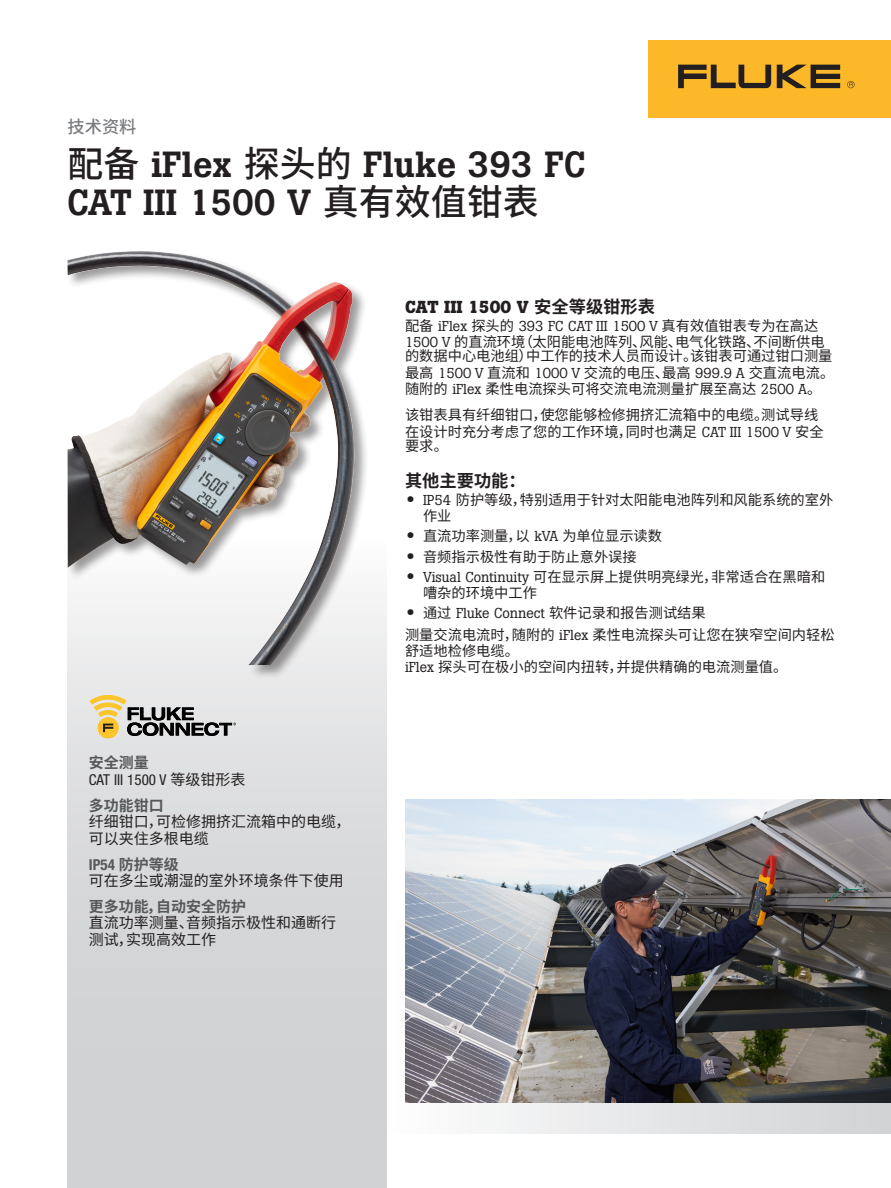
<style>
.page{position:relative;width:891px;height:1188px;background:#fff}
.page>*{position:absolute;margin:0;border:0;box-sizing:border-box;transform-origin:0 0}
.Headline{font:500 36px/37.5px "Boton Pro";color:#231f20}
.Subhead_1{font:700 17.25px "Boton Pro";color:#231f20}
.Subhead_1-2{font:700 17.25px "Source Han Sans CN";color:#231f20}
.t1{font:500 17.25px "Source Han Sans CN";color:#7a7c7f}
.Gradient_subhead{font:15px/16.5px "Source Han Sans CN";color:#231f20}
.Gradient_subhead-2{font:condensed 15px/16.5px "Helvetica Neue LT Pro";color:#231f20}
.Subhead_1-3{font:14.25px/15.8px "Source Han Sans CN";color:#231f20}
.Bullet_body{font:14.25px/15.8px "Source Han Sans CN";color:#231f20}
.s1{font-family:"Source Han Sans CN"}
.s2{font-family:"Source Han Sans CN";font-weight:700;font-stretch:normal;color:#57585a}
.s3{font-family:"Source Han Sans CN";font-stretch:normal}
.s4{font-weight:700;color:#57585a}
.s5{font-family:"Helvetica Neue LT Pro";font-weight:700;font-stretch:condensed;color:#57585a}
.s6{font-family:"Boton Pro"}
.s7{font-family:"Helvetica Neue LT Std";font-weight:500;font-stretch:expanded;font-size:16.5px}
</style>
<div class="page">
<svg style="left:405px;top:1102px;width:486px;height:32px"></svg>
<div style="left:68px;top:540px;width:319px;height:648px;background:#d1d2d4"></div>
<div style="left:648px;top:40px;width:243px;height:78px;background:#fcb828"></div>
<svg style="left:777px;top:65px;width:63px;height:23px"></svg>
<svg style="left:678px;top:65px;width:93px;height:23px"></svg>
<svg style="left:847px;top:81px;width:8px;height:7px"></svg>
<div style="left:66px;top:250px;width:303px;height:429px;background:#231f20;opacity:.45"></div>
<img style="left:68px;top:253px;width:287px;height:412px">
<img style="left:405px;top:800px;width:486px;height:302px">
<div style="left:98px;top:718px;width:20px;height:20px;background:#ffc52d;border-radius:50%"></div>
<svg style="left:90px;top:695px;width:146px;height:41px;background:#b3ad9d"></svg>
<p class="t1" style="left:68px;top:117px;width:70px">技术资料</p>
<p class="Headline" style="left:68px;top:146px;width:520px"><span class="s1">配备</span> iFlex <span class="s1">探头的</span> Fluke 393 FC<br>CAT III 1500 V <span class="s1">真有效值钳表</span></p>
<p class="Gradient_subhead-2" style="left:89px;top:754px;width:158px"><span class="s2">安全测量<br></span>CAT III 1500 V <span class="s3">等级钳形表</span></p>
<p class="Gradient_subhead" style="left:89px;top:797px;width:263px"><span class="s4">多功能钳口<br></span>纤细钳口，可检修拥挤汇流箱中的电缆，可以夹住多根电缆</p>
<p class="Gradient_subhead" style="left:89px;top:856px;width:257px"><span class="s5">IP54</span> <span class="s4">防护等级<br></span>可在多尘或潮湿的室外环境条件下使用</p>
<p class="Gradient_subhead" style="left:89px;top:899px;width:249px"><span class="s4">更多功能，自动安全防护<br></span>直流功率测量、音频指示极性和通断行测试，实现高效工作</p>
<p class="Subhead_1" style="left:405px;top:295px;width:252px">CAT III 1500 V <span class="s1">安全等级钳形表</span></p>
<p class="Subhead_1-3" style="left:405px;top:318px;width:421px">配备 <span class="s6">iFlex</span> 探头的 <span class="s6">393 FC CAT III 1500 V</span> 真有效值钳表专为在高达<br><span class="s6">1500 V</span> 的直流环境（太阳能电池阵列、风能、电气化铁路、不间断供电</p>
<p class="Subhead_1-3" style="left:405px;top:347px;width:431px;line-height:17.7px">的数据中心电池组）中工作的技术人员而设计。该钳表可通过钳口测量最高 <span class="s6">1500 V</span> 直流和 <span class="s6">1000 V</span> 交流的电压、最高 <span class="s6">999.9 A</span> 交直流电流。</p>
<p class="Subhead_1-3" style="left:405px;top:376px;width:418px;line-height:25.8px">随附的 <span class="s6">iFlex</span> 柔性电流探头可将交流电流测量扩展至高达 <span class="s6">2500 A</span>。该钳表具有纤细钳口，使您能够检修拥挤汇流箱中的电缆。测试导线</p>
<p class="Subhead_1-3" style="left:405px;top:426px;width:420px;line-height:13.8px">在设计时充分考虑了您的工作环境，同时也满足 <span class="s6">CAT III 1500 V</span> 安全要求。</p>
<p class="Subhead_1-2" style="left:405px;top:471px;width:122px">其他主要功能：</p>
<p class="Bullet_body" style="left:423px;top:492px;width:412px;text-indent:-17px"><span class="s7">•</span> <span class="s6">IP54</span> 防护等级，特别适用于针对太阳能电池阵列和风能系统的室外作业</p>
<p class="Bullet_body" style="left:407px;top:528px;width:257px"><span class="s7">•</span> 直流功率测量，以 <span class="s6">kVA</span> 为单位显示读数</p>
<p class="Bullet_body" style="left:407px;top:549px;width:232px"><span class="s7">•</span> 音频指示极性有助于防止意外误接</p>
<p class="Bullet_body" style="left:423px;top:569px;width:404px;text-indent:-17px"><span class="s7">•</span> <span class="s6">Visual Continuity</span> 可在显示屏上提供明亮绿光，非常适合在黑暗和嘈杂的环境中工作</p>
<p class="Bullet_body" style="left:407px;top:605px;width:301px"><span class="s7">•</span> 通过 <span class="s6">Fluke Connect</span> 软件记录和报告测试结果</p>
<p class="Bullet_body" style="left:405px;top:627px;width:431px">测量交流电流时，随附的 <span class="s6">iFlex</span> 柔性电流探头可让您在狭窄空间内轻松舒适地检修电缆。<br><span class="s6">iFlex</span> 探头可在极小的空间内扭转，并提供精确的电流测量值。</p>
</div>
